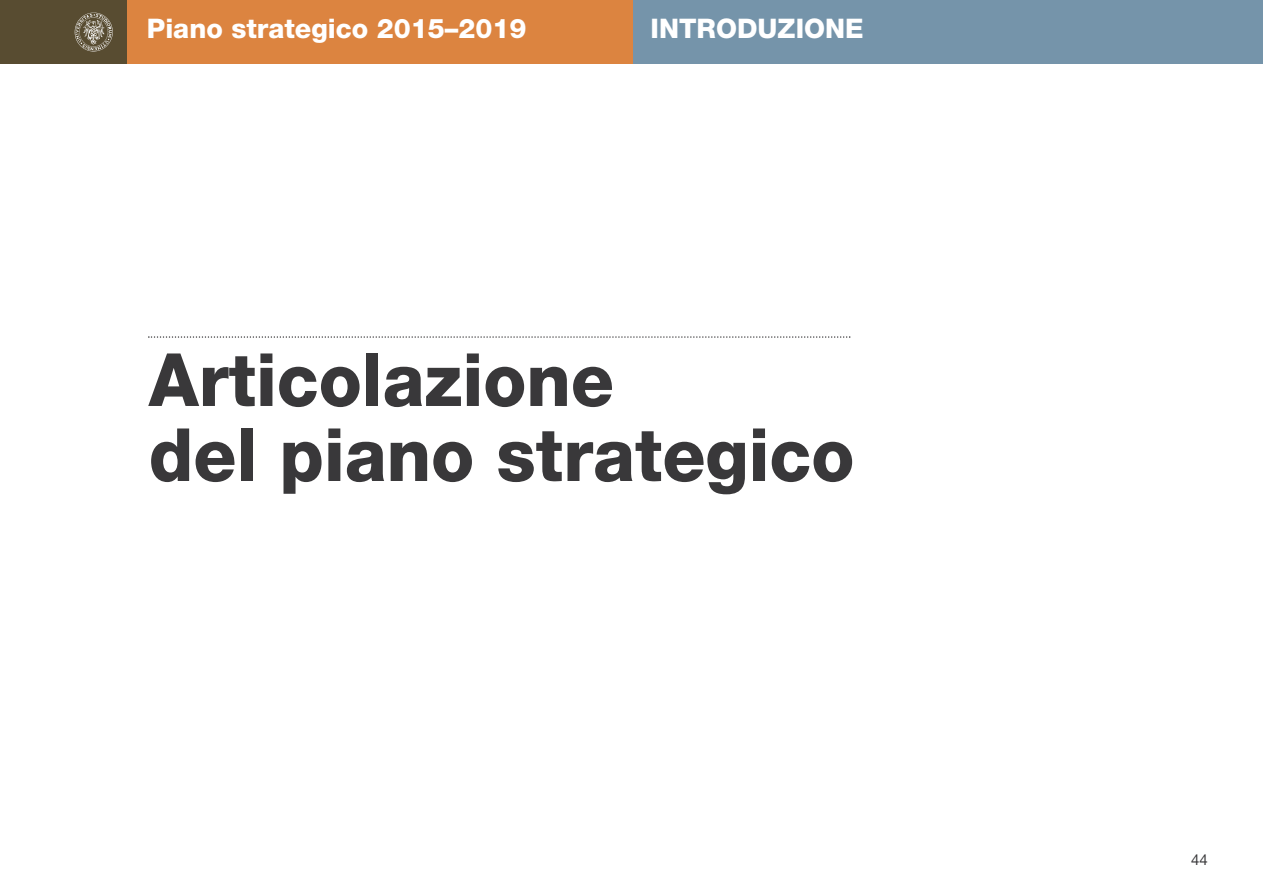
<style>
.page{position:relative;width:1263px;height:893px;background:#fff}
.page>*{position:absolute;margin:0;border:0;box-sizing:border-box;transform-origin:0 0}
.t1{font:800 73.5px/75px "Helvetica Neue";color:#39383a;scale:.96 1}
.t2{font:800 27px "Helvetica Neue LT Std";color:#fff}
.t3{font:15px "Helvetica Neue";color:#39383a}
</style>
<div class="page">
<div style="left:0;top:0;width:128px;height:64px;background:#584c31"></div>
<div style="left:128px;top:0;width:673px;height:64px;background:#dc8440"></div>
<div style="left:634px;top:0;width:629px;height:64px;background:#7594aa"></div>
<img style="left:74px;top:13px;width:39px;height:38px">
<svg style="left:148px;top:336px;width:702px;height:2px"></svg>
<p class="t2" style="left:147px;top:18px;width:381px">Piano strategico 2015–2019</p>
<p class="t2" style="left:651px;top:18px;width:215px">INTRODUZIONE</p>
<h1 class="t1" style="left:149px;top:349px;width:736px">Articolazione<br>del piano strategico</h1>
<p class="t3" style="left:1191px;top:854px;width:18px">44</p>
</div>
